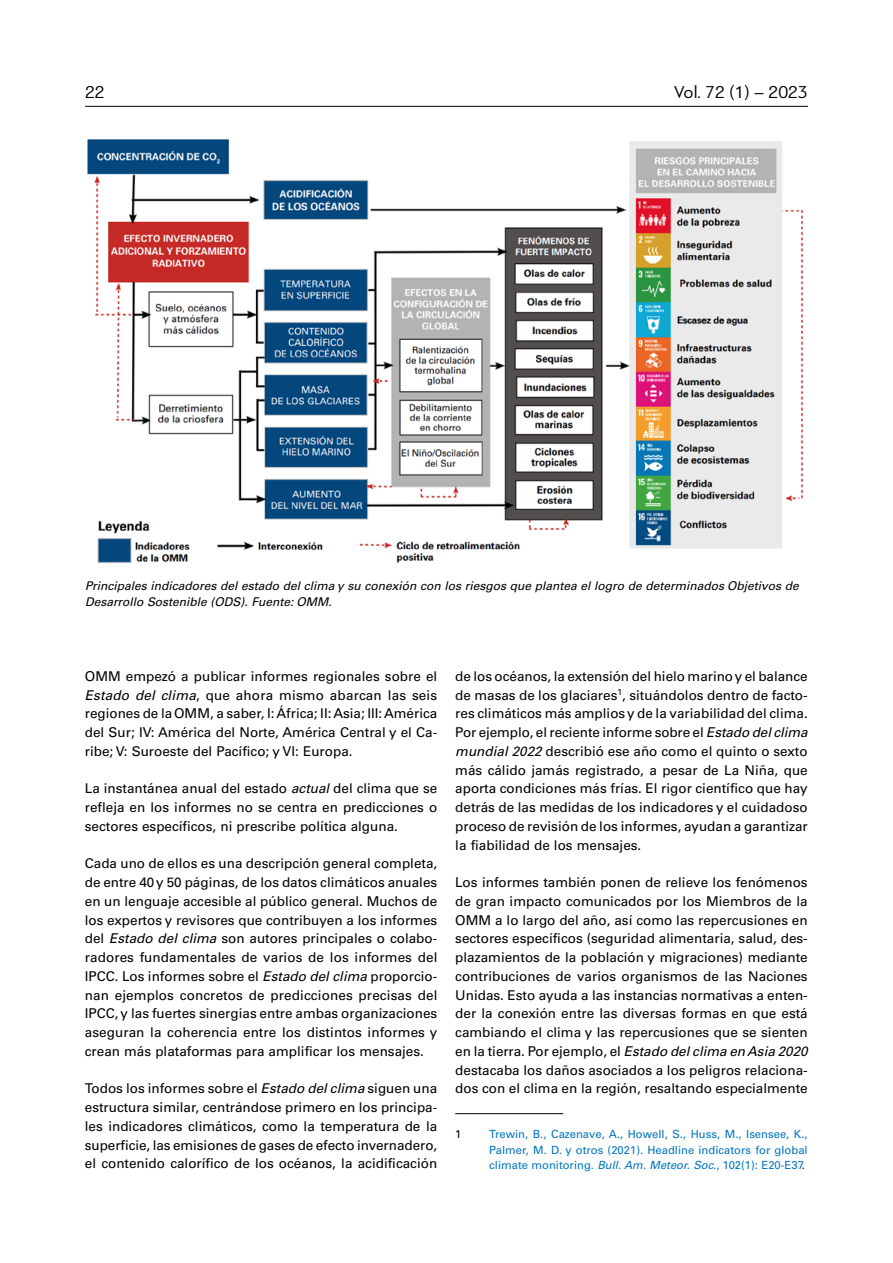
<style>
.page{position:relative;width:893px;height:1263px;background:#fff}
.page>*{position:absolute;margin:0;border:0;box-sizing:border-box;transform-origin:0 0}
.t1{font:18px "PF Bague Sans Pro";color:#000}
.Body_text-2_9_al_12{font:13.5px/18.8px "Univers LTCYR 55 Roman";color:#000;text-align:justify}
.Caption-2_8_al_10_5{font:italic 12px/15.8px "Univers LTCYR 55";color:#000}
.Footnotes-2_7_5_al_1{font:11.25px/15.8px "Univers LTCYR 55 Roman";color:#0075bf;text-align:justify}
.Footnotes-2_7_5_al_1-2{font:11.25px "Univers LTCYR 55 Roman";color:#000}
.s1{font-family:"Univers LTCYR 55";font-style:italic}
.s2{color:#000}
</style>
<div class="page">
<hr style="left:85px;top:106px;width:723px;height:1px;background:#000">
<hr style="left:455px;top:1113px;width:108px;height:1px;background:#000">
<img style="left:87px;top:139px;width:716px;height:424px">
<h1 class="t1" style="left:85px;top:81px;width:21px">22</h1>
<h1 class="t1" style="left:674px;top:81px;width:135px">Vol. 72 (1) – 2023</h1>
<p class="Caption-2_8_al_10_5" style="left:85px;top:578px;width:715px">Principales indicadores del estado del clima y su conexión con los riesgos que plantea el logro de determinados Objetivos de<br>Desarrollo Sostenible (ODS). Fuente: OMM.</p>
<p class="Body_text-2_9_al_12" style="left:85px;top:666px;width:354px">OMM empezó a publicar informes regionales sobre el <span class="s1">Estado del clima</span>, que ahora mismo abarcan las seis regiones de la OMM, a saber, I: África; II: Asia; III: América del Sur; IV: América del Norte, América Central y el Ca&shy;ribe; V: Suroeste del Pacífico; y VI: Europa.</p>
<p class="Body_text-2_9_al_12" style="left:85px;top:778px;width:354px">La instantánea anual del estado <span class="s1">actual</span> del clima que se refleja en los informes no se centra en predicciones o sectores específicos, ni prescribe política alguna.</p>
<p class="Body_text-2_9_al_12" style="left:85px;top:853px;width:354px">Cada uno de ellos es una descripción general completa, de entre 40 y 50 páginas, de los datos climáticos anuales en un lenguaje accesible al público general. Muchos de los expertos y revisores que contribuyen a los informes del <span class="s1">Estado del clima</span> son autores principales o colabo&shy;radores fundamentales de varios de los informes del IPCC. Los informes sobre el <span class="s1">Estado del clima</span> proporcio&shy;nan ejemplos concretos de predicciones precisas del IPCC, y las fuertes sinergias entre ambas organizaciones aseguran la coherencia entre los distintos informes y crean más plataformas para amplificar los mensajes.</p>
<p class="Body_text-2_9_al_12" style="left:85px;top:1078px;width:354px">Todos los informes sobre el <span class="s1">Estado del clima</span> siguen una estructura similar, centrándose primero en los principa&shy;les indicadores climáticos, como la temperatura de la superficie, las emisiones de gases de efecto invernadero, el contenido calorífico de los océanos, la acidificación</p>
<p class="Body_text-2_9_al_12" style="left:455px;top:666px;width:354px">de los océanos, la extensión del hielo marino y el balance de masas de los glaciares<sup>1</sup>, situándolos dentro de facto&shy;res climáticos más amplios y de la variabilidad del clima.<br>Por ejemplo, el reciente informe sobre el <span class="s1">Estado del clima mundial 2022</span> describió ese año como el quinto o sexto más cálido jamás registrado, a pesar de La Niña, que aporta condiciones más frías. El rigor científico que hay detrás de las medidas de los indicadores y el cuidadoso proceso de revisión de los informes, ayudan a garantizar la fiabilidad de los mensajes.</p>
<p class="Body_text-2_9_al_12" style="left:455px;top:872px;width:354px">Los informes también ponen de relieve los fenómenos de gran impacto comunicados por los Miembros de la OMM a lo largo del año, así como las repercusiones en sectores específicos (seguridad alimentaria, salud, des&shy;plazamientos de la población y migraciones) mediante contribuciones de varios organismos de las Naciones Unidas. Esto ayuda a las instancias normativas a enten&shy;der la conexión entre las diversas formas en que está cambiando el clima y las repercusiones que se sienten en la tierra. Por ejemplo, el <span class="s1">Estado del clima en Asia 2020 </span>destacaba los daños asociados a los peligros relaciona&shy;dos con el clima en la región, resaltando especialmente</p>
<p class="Footnotes-2_7_5_al_1-2" style="left:455px;top:1126px;width:8px">1</p>
<p class="Footnotes-2_7_5_al_1" style="left:489px;top:1125px;width:320px">Trewin, B., Cazenave, A., Howell, S., Huss, M., Isensee, K., Palmer, M. D. y otros (2021). Headline indicators for global climate monitoring. <span class="s1">Bull. Am. Meteor. Soc.</span>, 102(1): E20-E37<span class="s2">.</span></p>
</div>
